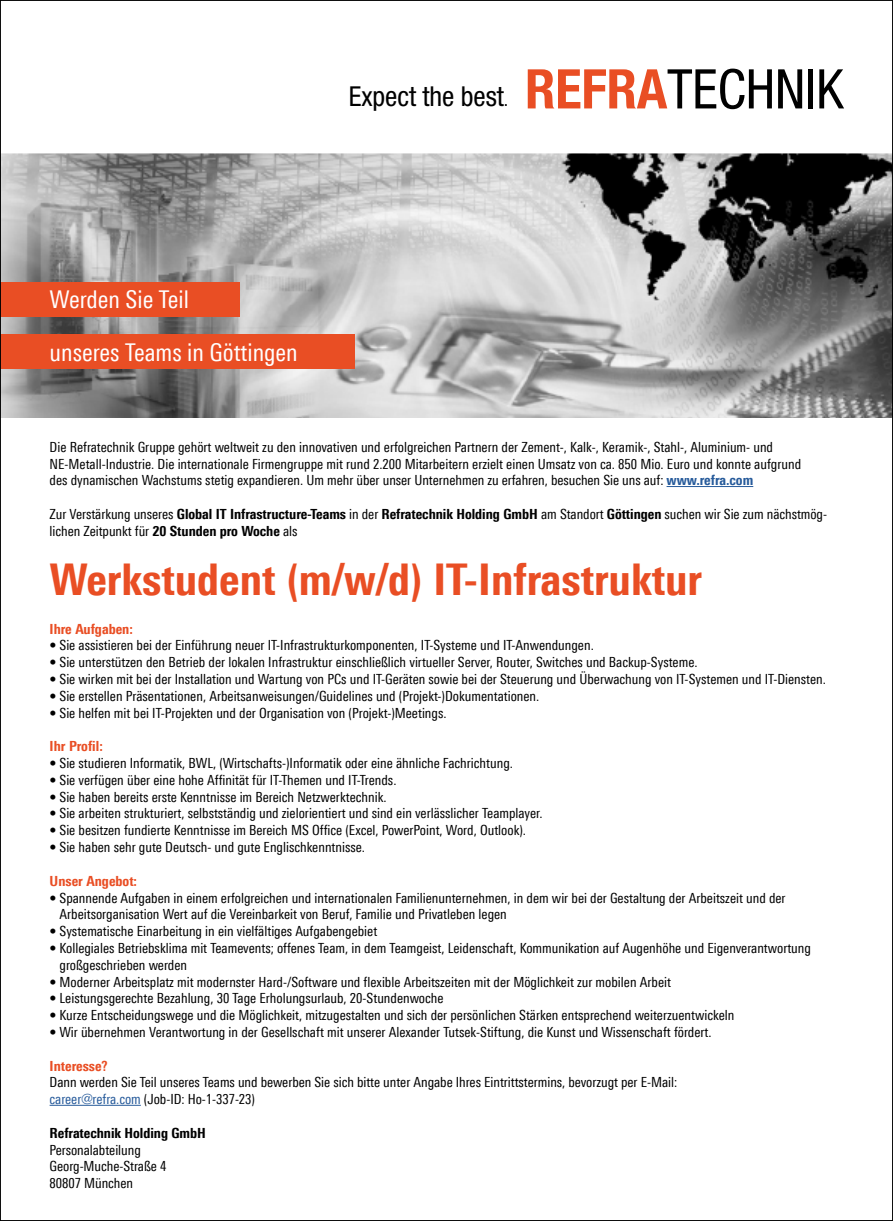
<style>
.page{position:relative;width:893px;height:1221px;background:#fff}
.page>*{position:absolute;margin:0;border:0;box-sizing:border-box;transform-origin:0 0}
.t1{font:condensed 54.77px "Helvetica Neue";letter-spacing:-.005em;color:#000}
.t2{font:800 condensed 43.75px "LT Univers";color:#e94e24}
.t3{font:condensed 27.47px "Helvetica Neue";letter-spacing:-.005em;color:#000}
.t4{font:condensed 24.5px/52.9px "LT Univers";color:#fff}
.t5{font:condensed 14px/16.8px "LT Univers";color:#000}
.t6{font:800 condensed 14px "LT Univers";color:#e94e24}
.t7{font:800 condensed 14px "LT Univers";letter-spacing:-.005em;color:#000}
.s1{font-size:18.38px}
.s2{font-weight:700;color:#e94e24}
.s3{font-weight:800;color:#275b9b}
.s4{font-weight:800}
.s5{color:#275b9b}
</style>
<div class="page">
<img style="left:2px;top:154px;width:889px;height:264px">
<hr style="left:667px;top:486px;width:86px;height:1px;background:#275b9b">
<hr style="left:50px;top:1104px;width:91px;height:1px;background:#275b9b">
<div style="left:0;top:282px;width:240px;height:34px;background:#e94e24"></div>
<div style="left:0;top:334px;width:355px;height:35px;background:#e94e24"></div>
<h3 class="t3" style="left:349px;top:80px;width:161px">Expect the best<span class="s1">.</span></h3>
<h1 class="t1" style="left:525px;top:57px;width:320px"><span class="s2">REFRA</span>TECHNIK</h1>
<h3 class="t4" style="left:50px;top:273px;width:250px">Werden Sie Teil<br>unseres Teams in Göttingen</h3>
<p class="t5" style="left:50px;top:438px;width:753px">Die Refratechnik Gruppe gehört weltweit zu den innovativen und erfolgreichen Partnern der Zement-, Kalk-, Keramik-, Stahl-, Aluminium- und<br>NE-Metall-Industrie. Die internationale Firmengruppe mit rund 2.200 Mitarbeitern erzielt einen Umsatz von ca. 850 Mio. Euro und konnte aufgrund des dynamischen Wachstums stetig expandieren. Um mehr über unser Unternehmen zu erfahren, besuchen Sie uns auf: <span class="s3">www.refra.com</span></p>
<p class="t5" style="left:50px;top:505px;width:779px">Zur Verstärkung unseres <span class="s4">Global IT Infrastructure-Teams</span> in der <span class="s4">Refratechnik Holding GmbH</span> am Standort <span class="s4">Göttingen</span> suchen wir Sie zum nächstmög&shy;lichen Zeitpunkt für <span class="s4">20 Stunden pro Woche</span> als</p>
<h2 class="t2" style="left:50px;top:552px;width:654px">Werkstudent (m/w/d) IT-Infrastruktur</h2>
<p class="t6" style="left:50px;top:620px;width:85px">Ihre Aufgaben:</p>
<p class="t5" style="left:50px;top:637px;width:546px">• Sie assistieren bei der Einführung neuer IT-Infrastrukturkomponenten, IT-Systeme und IT-Anwendungen.</p>
<p class="t5" style="left:50px;top:653px;width:649px">• Sie unterstützen den Betrieb der lokalen Infrastruktur einschließlich virtueller Server, Router, Switches und Backup-Systeme.</p>
<p class="t5" style="left:50px;top:670px;width:778px">• Sie wirken mit bei der Installation und Wartung von PCs und IT-Geräten sowie bei der Steuerung und Überwachung von IT-Systemen und IT-Diensten.</p>
<p class="t5" style="left:50px;top:687px;width:491px">• Sie erstellen Präsentationen, Arbeitsanweisungen/Guidelines und (Projekt-)Dokumentationen.</p>
<p class="t5" style="left:50px;top:704px;width:398px">• Sie helfen mit bei IT-Projekten und der Organisation von (Projekt-)Meetings.</p>
<p class="t6" style="left:50px;top:737px;width:55px">Ihr Profil:</p>
<p class="t5" style="left:50px;top:754px;width:465px">• Sie studieren Informatik, BWL, (Wirtschafts-)Informatik oder eine ähnliche Fachrichtung.</p>
<p class="t5" style="left:50px;top:771px;width:348px">• Sie verfügen über eine hohe Affinität für IT-Themen und IT-Trends.</p>
<p class="t5" style="left:50px;top:788px;width:338px">• Sie haben bereits erste Kenntnisse im Bereich Netzwerktechnik.</p>
<p class="t5" style="left:50px;top:805px;width:495px">• Sie arbeiten strukturiert, selbstständig und zielorientiert und sind ein verlässlicher Teamplayer.</p>
<p class="t5" style="left:50px;top:821px;width:478px">• Sie besitzen fundierte Kenntnisse im Bereich MS Office (Excel, PowerPoint, Word, Outlook).</p>
<p class="t5" style="left:50px;top:838px;width:317px">• Sie haben sehr gute Deutsch- und gute Englischkenntnisse.</p>
<p class="t6" style="left:50px;top:872px;width:89px">Unser Angebot:</p>
<p class="t5" style="left:60px;top:889px;width:728px;text-indent:-10px">• Spannende Aufgaben in einem erfolgreichen und internationalen Familienunternehmen, in dem wir bei der Gestaltung der Arbeitszeit und der<br>Arbeitsorganisation Wert auf die Vereinbarkeit von Beruf, Familie und Privatleben legen</p>
<p class="t5" style="left:50px;top:922px;width:329px">• Systematische Einarbeitung in ein vielfältiges Aufgabengebiet</p>
<p class="t5" style="left:60px;top:939px;width:753px;text-indent:-10px">• Kollegiales Betriebsklima mit Teamevents; offenes Team, in dem Teamgeist, Leidenschaft, Kommunikation auf Augenhöhe und Eigenverantwortung großgeschrieben werden</p>
<p class="t5" style="left:50px;top:973px;width:623px">• Moderner Arbeitsplatz mit modernster Hard-/Software und flexible Arbeitszeiten mit der Möglichkeit zur mobilen Arbeit</p>
<p class="t5" style="left:50px;top:989px;width:395px">• Leistungsgerechte Bezahlung, 30 Tage Erholungsurlaub, 20-Stundenwoche</p>
<p class="t5" style="left:50px;top:1006px;width:686px">• Kurze Entscheidungswege und die Möglichkeit, mitzugestalten und sich der persönlichen Stärken entsprechend weiterzuentwickeln</p>
<p class="t5" style="left:50px;top:1023px;width:663px">• Wir übernehmen Verantwortung in der Gesellschaft mit unserer Alexander Tutsek-Stiftung, die Kunst und Wissenschaft fördert.</p>
<p class="t6" style="left:50px;top:1057px;width:60px">Interesse?</p>
<p class="t5" style="left:50px;top:1073px;width:629px">Dann werden Sie Teil unseres Teams und bewerben Sie sich bitte unter Angabe Ihres Eintrittstermins, bevorzugt per E-Mail: <span class="s5">career@refra.com</span> (Job-ID: Ho-1-337-23)</p>
<p class="t7" style="left:50px;top:1124px;width:158px">Refratechnik Holding GmbH</p>
<p class="t5" style="left:50px;top:1141px;width:118px">Personalabteilung<br>Georg-Muche-Straße 4<br>80807 München</p>
</div>
